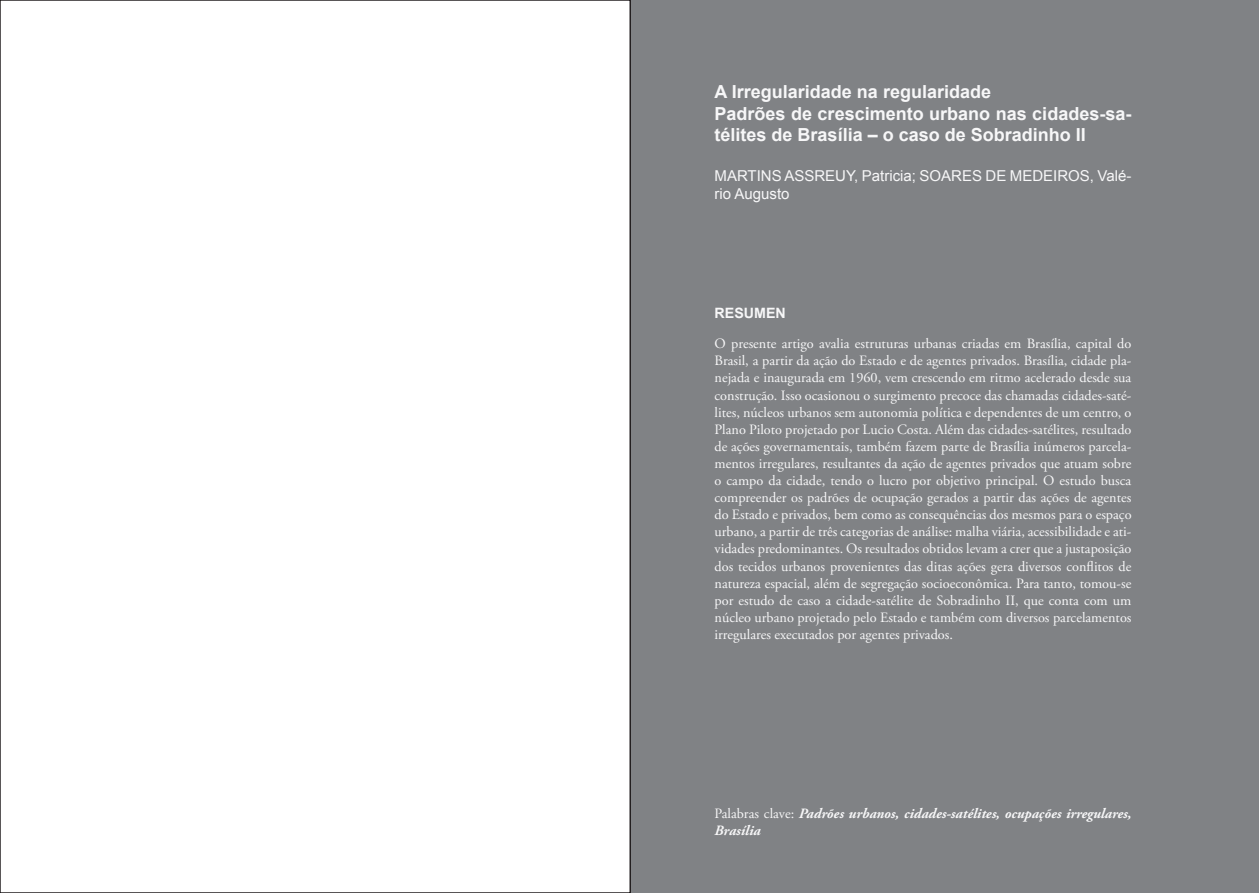
<style>
.page{position:relative;width:1259px;height:893px;background:#fff}
.page>*{position:absolute;margin:0;border:0;box-sizing:border-box;transform-origin:0 0}
.t1{font:700 18px/21.6px "Arial";color:#f7f7f8}
.t2{font:15px/18px "Arial";color:#f7f7f8}
.t3{font:14.25px/17.1px "Adobe Garamond Pro";color:#f7f7f8;text-align:justify}
.t4{font:italic 700 14.25px/17.1px "Adobe Garamond Pro";color:#f7f7f8}
.t5{font:700 14.25px "Arial";color:#f7f7f8}
.s1{font-weight:400;font-style:normal}
</style>
<div class="page">
<div style="left:630px;top:0;width:629px;height:893px;background:#808285"></div>
<p class="t1" style="left:714px;top:82px;width:418px">A Irregularidade na regularidade<br>Padrões de crescimento urbano nas cidades-sa&shy;télites de Brasília – o caso de Sobradinho II</p>
<p class="t2" style="left:714px;top:167px;width:418px">MARTINS ASSREUY, Patricia; SOARES DE MEDEIROS, Valé&shy;rio Augusto</p>
<p class="t5" style="left:714px;top:304px;width:73px">RESUMEN</p>
<p class="t3" style="left:714px;top:336px;width:418px">O presente artigo avalia estruturas urbanas criadas em Brasília, capital do Brasil, a partir da ação do Estado e de agentes privados. Brasília, cidade pla&shy;nejada e inaugurada em 1960, vem crescendo em ritmo acelerado desde sua construção. Isso ocasionou o surgimento precoce das chamadas cidades-saté&shy;lites, núcleos urbanos sem autonomia política e dependentes de um centro, o Plano Piloto projetado por Lucio Costa. Além das cidades-satélites, resultado de ações governamentais, também fazem parte de Brasília inúmeros parcela&shy;mentos irregulares, resultantes da ação de agentes privados que atuam sobre o campo da cidade, tendo o lucro por objetivo principal. O estudo busca compreender os padrões de ocupação gerados a partir das ações de agentes do Estado e privados, bem como as consequências dos mesmos para o espaço urbano, a partir de três categorias de análise: malha viária, acessibilidade e ati&shy;vidades predominantes. Os resultados obtidos levam a crer que a justaposição dos tecidos urbanos provenientes das ditas ações gera diversos conflitos de natureza espacial, além de segregação socioeconômica. Para tanto, tomou-se por estudo de caso a cidade-satélite de Sobradinho II, que conta com um núcleo urbano projetado pelo Estado e também com diversos parcelamentos irregulares executados por agentes privados.</p>
<p class="t4" style="left:714px;top:805px;width:418px"><span class="s1">Palabras clave:</span> Padrões urbanos, cidades-satélites, ocupações irregulares,<br>Brasília</p>
</div>
